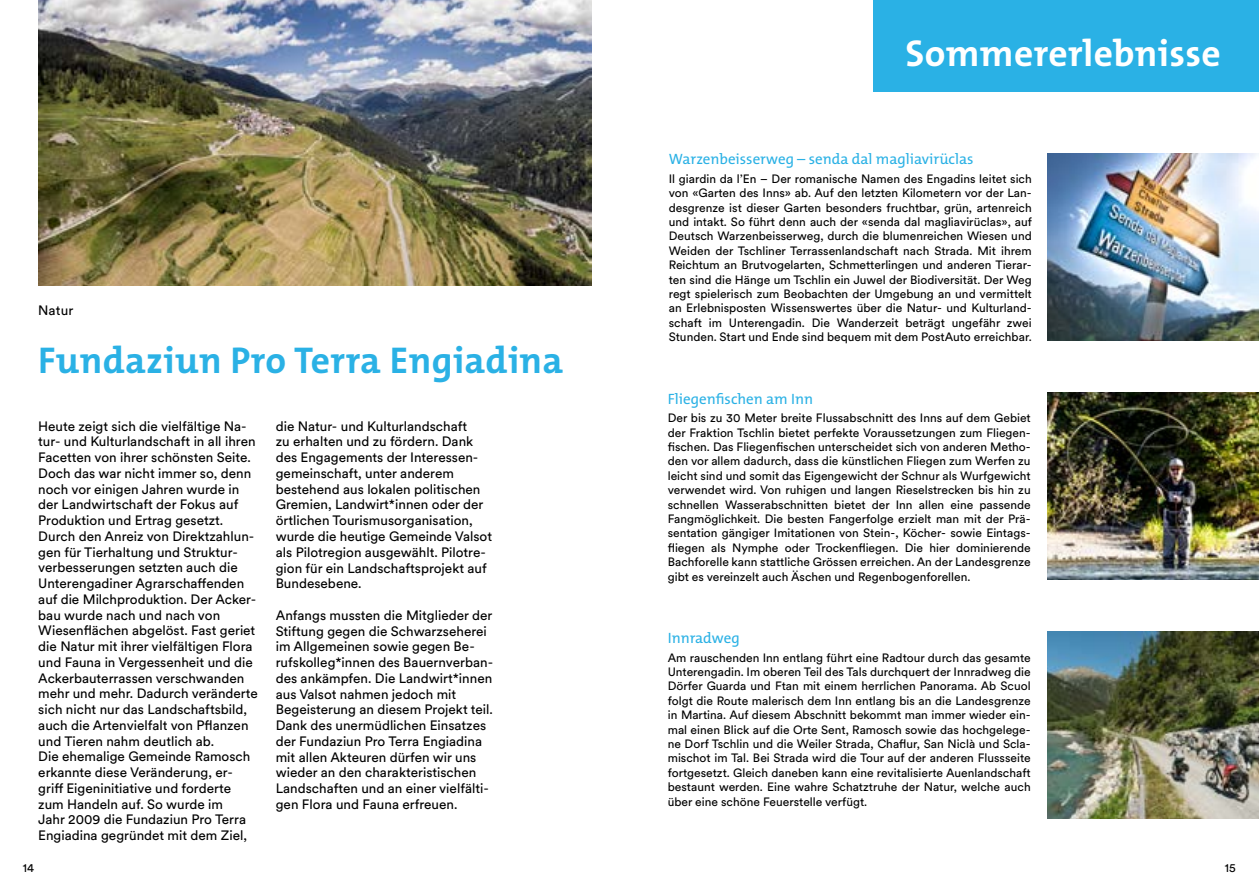
<style>
.page{position:relative;width:1259px;height:893px;background:#fff}
.page>*{position:absolute;margin:0;border:0;box-sizing:border-box;transform-origin:0 0}
.t1{font:700 37.5px "The Mix B W7";letter-spacing:.01em;color:#2ab1e5}
.t2{font:700 37.5px "The Mix B W7";letter-spacing:.01em;color:#fff}
.t3{font:15px "The Mix B W5 Plain";color:#2ab1e5}
.t4{font:13.5px/15.8px "Circulargraubuenden";color:#000}
.t5{font:13.5px "Circular Std";letter-spacing:.01em;color:#000}
.t6{font:12px/14.4px "Circulargraubuenden";color:#000;text-align:justify}
.t7{font:12px "Circular Std";color:#000}
</style>
<div class="page">
<img style="left:38px;top:0;width:553px;height:285px">
<img style="left:1047px;top:153px;width:212px;height:187px">
<img style="left:1047px;top:392px;width:212px;height:188px">
<img style="left:1047px;top:632px;width:212px;height:187px">
<div style="left:873px;top:0;width:386px;height:91px;background:#2ab1e5"></div>
<p class="t5" style="left:38px;top:302px;width:37px">Natur</p>
<h1 class="t1" style="left:38px;top:336px;width:526px">Fundaziun Pro Terra Engiadina</h1>
<p class="t4" style="left:38px;top:417px;width:221px">Heute zeigt sich die vielfältige Na&shy;tur- und Kulturlandschaft in all ihren Facetten von ihrer schönsten Seite.<br>Doch das war nicht immer so, denn noch vor einigen Jahren wurde in der Landwirtschaft der Fokus auf Produktion und Ertrag gesetzt.<br>Durch den Anreiz von Direktzahlun&shy;gen für Tierhaltung und Struktur&shy;verbesserungen setzten auch die Unterengadiner Agrarschaffenden auf die Milchproduktion. Der Acker&shy;bau wurde nach und nach von Wiesenflächen abgelöst. Fast geriet die Natur mit ihrer vielfältigen Flora und Fauna in Vergessenheit und die Ackerbauterrassen verschwanden mehr und mehr. Dadurch veränderte sich nicht nur das Landschaftsbild, auch die Artenvielfalt von Pflanzen und Tieren nahm deutlich ab.<br>Die ehemalige Gemeinde Ramosch erkannte diese Veränderung, er&shy;griff Eigeninitiative und forderte zum Handeln auf. So wurde im<br>Jahr 2009 die Fundaziun Pro Terra Engiadina gegründet mit dem Ziel,</p>
<p class="t4" style="left:276px;top:417px;width:218px">die Natur- und Kulturlandschaft<br>zu erhalten und zu fördern. Dank des Engagements der Interessen&shy;gemeinschaft, unter anderem bestehend aus lokalen politischen<br>Gremien, Landwirt*innen oder der örtlichen Tourismusorganisation, wurde die heutige Gemeinde Valsot als Pilotregion ausgewählt. Pilotre&shy;gion für ein Landschaftsprojekt auf<br>Bundesebene.</p>
<p class="t4" style="left:276px;top:606px;width:219px">Anfangs mussten die Mitglieder der Stiftung gegen die Schwarzseherei im Allgemeinen sowie gegen Be&shy;rufskolleg*innen des Bauernverban&shy;des ankämpfen. Die Landwirt*innen aus Valsot nahmen jedoch mit Begeisterung an diesem Projekt teil.<br>Dank des unermüdlichen Einsatzes der Fundaziun Pro Terra Engiadina mit allen Akteuren dürfen wir uns wieder an den charakteristischen Landschaften und an einer vielfälti&shy;gen Flora und Fauna erfreuen.</p>
<h1 class="t2" style="left:905px;top:29px;width:317px">Sommererlebnisse</h1>
<p class="t3" style="left:669px;top:149px;width:306px">Warzenbeisserweg – senda dal magliavirüclas</p>
<p class="t6" style="left:669px;top:171px;width:365px">Il giardin da l’En – Der romanische Namen des Engadins leitet sich von «Garten des Inns» ab. Auf den letzten Kilometern vor der Lan&shy;desgrenze ist dieser Garten besonders fruchtbar, grün, artenreich und intakt. So führt denn auch der «senda dal magliavirüclas», auf Deutsch Warzenbeisserweg, durch die blumenreichen Wiesen und Weiden der Tschliner Terrassenlandschaft nach Strada. Mit ihrem Reichtum an Brutvogelarten, Schmetterlingen und anderen Tierar&shy;ten sind die Hänge um Tschlin ein Juwel der Biodiversität. Der Weg regt spielerisch zum Beobachten der Umgebung an und vermittelt an Erlebnisposten Wissenswertes über die Natur- und Kulturland&shy;schaft im Unterengadin. Die Wanderzeit beträgt ungefähr zwei Stunden. Start und Ende sind bequem mit dem PostAuto erreichbar.</p>
<p class="t3" style="left:668px;top:389px;width:147px">Fliegenfischen am Inn</p>
<p class="t6" style="left:668px;top:410px;width:364px">Der bis zu 30 Meter breite Flussabschnitt des Inns auf dem Gebiet der Fraktion Tschlin bietet perfekte Voraussetzungen zum Fliegen&shy;fischen. Das Fliegenfischen unterscheidet sich von anderen Metho&shy;den vor allem dadurch, dass die künstlichen Fliegen zum Werfen zu leicht sind und somit das Eigengewicht der Schnur als Wurfgewicht verwendet wird. Von ruhigen und langen Rieselstrecken bis hin zu schnellen Wasserabschnitten bietet der Inn allen eine passende Fangmöglichkeit. Die besten Fangerfolge erzielt man mit der Prä&shy;sentation gängiger Imitationen von Stein-, Köcher- sowie Eintags&shy;fliegen als Nymphe oder Trockenfliegen. Die hier dominierende Bachforelle kann stattliche Grössen erreichen. An der Landesgrenze gibt es vereinzelt auch Äschen und Regenbogenforellen.</p>
<p class="t3" style="left:668px;top:628px;width:73px">Innradweg</p>
<p class="t6" style="left:668px;top:650px;width:364px">Am rauschenden Inn entlang führt eine Radtour durch das gesamte Unterengadin. Im oberen Teil des Tals durchquert der Innradweg die Dörfer Guarda und Ftan mit einem herrlichen Panorama. Ab Scuol folgt die Route malerisch dem Inn entlang bis an die Landesgrenze in Martina. Auf diesem Abschnitt bekommt man immer wieder ein&shy;mal einen Blick auf die Orte Sent, Ramosch sowie das hochgelege&shy;ne Dorf Tschlin und die Weiler Strada, Chaflur, San Niclà und Scla&shy;mischot im Tal. Bei Strada wird die Tour auf der anderen Flussseite fortgesetzt. Gleich daneben kann eine revitalisierte Auenlandschaft bestaunt werden. Eine wahre Schatztruhe der Natur, welche auch über eine schöne Feuerstelle verfügt.</p>
<p class="t7" style="left:23px;top:860px;width:13px">14</p>
<p class="t7" style="left:1225px;top:860px;width:12px">15</p>
</div>
